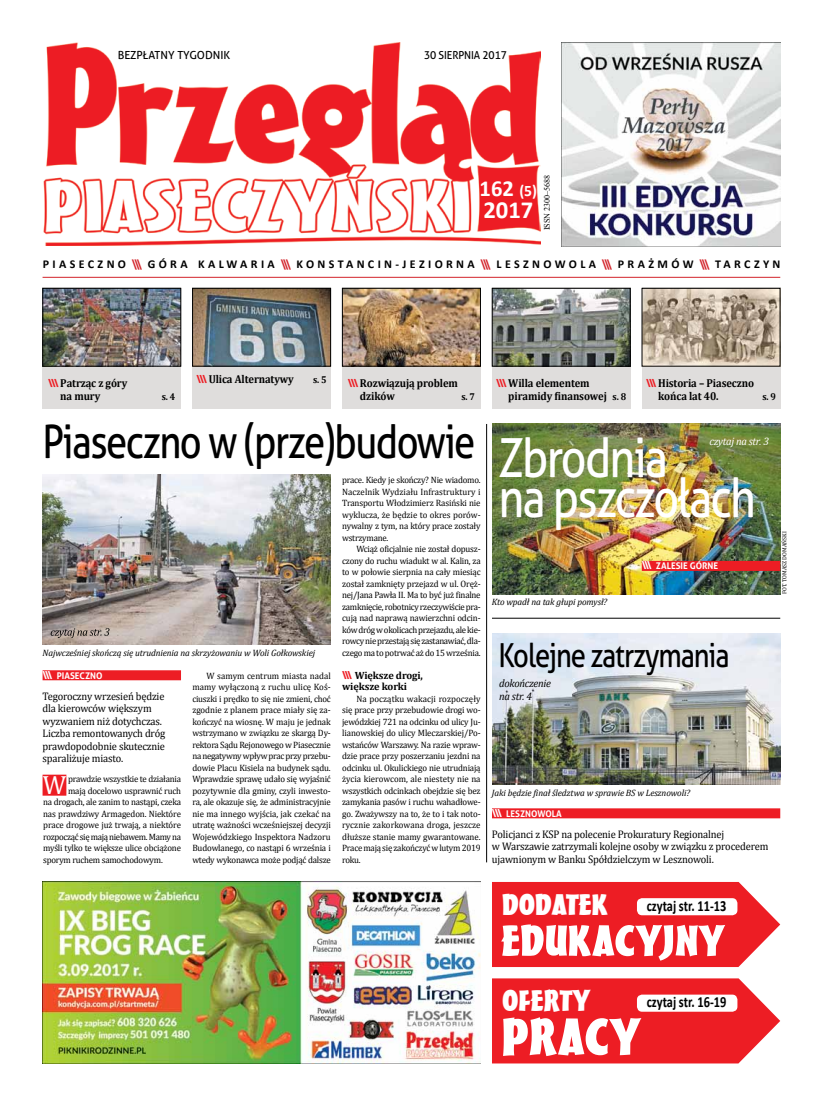
<style>
.page{position:relative;width:820px;height:1106px;background:#fff}
.page>*{position:absolute;margin:0;border:0;box-sizing:border-box;transform-origin:0 0}
.t1{font:54px/40px "Aller";letter-spacing:-.04em;color:#fff;scale:.83 1}
.t2{font:700 50px "Mister Earl BT";color:#fff;scale:1.25 1}
.t3{font:46px "Aller";letter-spacing:-.04em;color:#000;scale:.83 1}
.t4{font:700 42px "Mister Earl BT";color:#fff;scale:1.25 1}
.t5{font:33px "Aller";letter-spacing:-.04em;color:#000;scale:.83 1}
.t6{font:700 29px "Mister Earl BT";color:#fff;scale:1.25 1}
.t7{font:26.5px "Cambria";color:#fff;scale:.96 1}
.t8{font:700 24.6px "Calibri";color:#fff}
.t9{font:700 23px "Calibri";color:#fff}
.t10{font:700 15.5px "Calibri";color:#000;scale:.8 1}
.t11{font:700 12px "Calibri";letter-spacing:.28em;color:#000}
.t12{font:700 11.5px/13px "Cambria";letter-spacing:-.01em;color:#000;scale:.92 1}
.t13{font:11.1px "Aller";color:#000}
.t14{font:11px/12.5px "Cambria";letter-spacing:-.015em;color:#000;scale:.95 1}
.t15{font:italic 11px/12.5px "Cambria";letter-spacing:-.025em;color:#000;scale:.96 1}
.t16{font:11px "Aller";letter-spacing:-.01em;color:#000;scale:.94 1}
.t17{font:italic 11px "Cambria";letter-spacing:-.025em;color:#fff;scale:.96 1}
.t18{font:700 10.5px/11.5px "Cambria";letter-spacing:-.01em;color:#000}
.t19{font:700 10px "Cambria";color:#000;scale:.92 1}
.t20{font:9.2px/11.5px "Cambria";letter-spacing:-.025em;color:#000;text-align:justify;scale:.96 1}
.t21{font:italic 9.2px "Cambria";letter-spacing:-.01em;color:#000}
.t22{font:700 9.2px "Aller";color:#fff;scale:.96 1}
.t23{font:9.2px "Cambria";letter-spacing:-.005em;color:#000;scale:.96 1}
.t24{font:8.4px "Times New Roman";color:#000;scale:.96 1}
.t25{font:6px "Cambria";letter-spacing:-.005em;color:#000;scale:.96 1}
.s1{font-size:16px}
.s2{color:#d2232a}
.s3{font-family:"Aller";font-size:11.1px;color:#ed1d24}
.s4{font-size:11px}
.s5{font-family:"Aller";font-size:11px;color:#ed1d24}
.s6{font-size:10px}
</style>
<div class="page">
<img style="left:43px;top:43px;width:497px;height:202px">
<div style="left:492px;top:288px;width:138px;height:121px;background:#dfdddc"></div>
<div style="left:641px;top:288px;width:139px;height:121px;background:#dfdddc"></div>
<div style="left:192px;top:288px;width:139px;height:121px;background:#dfdddc"></div>
<img style="left:494px;top:290px;width:134px;height:74px">
<div style="left:492px;top:288px;width:138px;height:78px;border:1px solid #000"></div>
<img style="left:643px;top:290px;width:135px;height:74px">
<div style="left:641px;top:288px;width:139px;height:78px;border:1px solid #000"></div>
<img style="left:194px;top:290px;width:135px;height:74px">
<div style="left:192px;top:288px;width:139px;height:78px;border:1px solid #000"></div>
<div style="left:342px;top:288px;width:138px;height:121px;background:#dfdddc"></div>
<div style="left:43px;top:288px;width:138px;height:121px;background:#dfdddc"></div>
<img style="left:344px;top:290px;width:134px;height:74px">
<div style="left:342px;top:288px;width:138px;height:78px;border:1px solid #000"></div>
<img style="left:45px;top:290px;width:134px;height:74px">
<div style="left:43px;top:288px;width:138px;height:78px;border:1px solid #000"></div>
<hr style="left:43px;top:277px;width:737px;height:1px;background:#d2232a">
<img style="left:561px;top:43px;width:219px;height:204px">
<img style="left:43px;top:882px;width:437px;height:181px">
<svg style="left:492px;top:978px;width:288px;height:85px;background:#ee3036"></svg>
<div style="left:636px;top:994px;width:101px;height:17px;background:#fff;border-radius:5px"></div>
<svg style="left:492px;top:882px;width:288px;height:85px;background:#ee2e35"></svg>
<div style="left:636px;top:898px;width:101px;height:17px;background:#fff;border-radius:5px"></div>
<div style="left:43px;top:670px;width:138px;height:10px;background:#ed1d24"></div>
<div style="left:43px;top:774px;width:23px;height:21px;background:#ed1d24"></div>
<img style="left:43px;top:474px;width:288px;height:170px">
<img style="left:492px;top:424px;width:288px;height:170px">
<img style="left:492px;top:633px;width:288px;height:151px">
<div style="left:492px;top:808px;width:288px;height:10px;background:#ed1d24"></div>
<div style="left:641px;top:561px;width:139px;height:10px;background:#ed1d24"></div>
<svg style="left:51px;top:628px;width:58px;height:10px"></svg>
<hr style="left:486px;top:424px;width:1px;height:438px;background:#000">
<hr style="left:492px;top:618px;width:288px;height:1px;background:#000">
<p class="t13" style="left:118px;top:49px;width:114px">BEZPŁATNY TYGODNIK</p>
<p class="t16" style="left:424px;top:49px;width:90px">30 SIERPNIA 2017</p>
<p class="t24" style="left:541px;top:230px;width:59px;rotate:-90deg">ISSN 2300–5688</p>
<h3 class="t9" style="left:479px;top:174px;width:59px">162 <span class="s1">(5)</span></h3>
<h3 class="t8" style="left:483px;top:194px;width:51px">2017</h3>
<h3 class="t11" style="left:43px;top:256px;width:739px">PIASECZNO <span class="s2">\\\</span> GÓRA KALWARIA <span class="s2">\\\</span> KONSTANCIN-JEZIORNA <span class="s2">\\\</span> LESZNOWOLA <span class="s2">\\\</span> PRAŻMÓW <span class="s2">\\\</span> TARCZYN</h3>
<p class="t12" style="left:60px;top:376px;width:74px;text-indent:-12px"><span class="s3">\\\</span> Patrząc z góry na mury</p>
<p class="t19" style="left:162px;top:389px;width:16px">s. 4</p>
<p class="t12" style="left:196px;top:372px;width:107px"><span class="s3">\\\</span> Ulica Alternatywy</p>
<p class="t19" style="left:313px;top:372px;width:16px">s. 5</p>
<p class="t12" style="left:360px;top:376px;width:108px;text-indent:-12px"><span class="s3">\\\</span> Rozwiązują problem dzików</p>
<p class="t19" style="left:461px;top:389px;width:16px">s. 7</p>
<h3 class="t3" style="left:43px;top:413px;width:523px">Piaseczno w (prze)budowie</h3>
<p class="t21" style="left:43px;top:646px;width:274px">Najwcześniej skończą się utrudnienia na skrzyżowaniu w Woli Gołkowskiej</p>
<p class="t22" style="left:43px;top:670px;width:64px"><span class="s4">\\\</span> PIASECZNO</p>
<p class="t14" style="left:43px;top:689px;width:131px">Tegoroczny wrzesień będzie dla kierowców większym wyzwaniem niż dotychczas.<br>Liczba remontowanych dróg prawdopodobnie skutecznie sparaliżuje miasto.</p>
<h3 class="t7" style="left:43px;top:769px;width:26px">W</h3>
<p class="t20" style="left:68px;top:773px;width:119px">prawdzie wszystkie te działania</p>
<p class="t20" style="left:68px;top:785px;width:119px">mają docelowo usprawnić ruch</p>
<p class="t20" style="left:43px;top:796px;width:145px">na drogach, ale zanim to nastąpi, czeka</p>
<p class="t20" style="left:43px;top:808px;width:145px">nas prawdziwy Armagedon. Niektóre</p>
<p class="t23" style="left:43px;top:819px;width:145px">prace drogowe już trwają, a niektóre</p>
<p class="t20" style="left:43px;top:831px;width:145px">rozpocząć się mają niebawem. Mamy na</p>
<p class="t20" style="left:43px;top:842px;width:145px">myśli tylko te większe ulice obciążone</p>
<p class="t20" style="left:43px;top:854px;width:126px">sporym ruchem samochodowym.</p>
<p class="t20" style="left:192px;top:670px;width:146px;text-indent:14px">W samym centrum miasta nadal mamy wyłączoną z ruchu ulicę Koś&shy;ciuszki i prędko to się nie zmieni, choć zgodnie z planem prace miały się za&shy;kończyć na wiosnę. W maju je jednak wstrzymano w związku ze skargą Dy&shy;rektora Sądu Rejonowego w Piasecznie na negatywny wpływ prac przy przebu&shy;dowie Placu Kisiela na budynek sądu.<br>Wprawdzie sprawę udało się wyjaśnić pozytywnie dla gminy, czyli inwesto&shy;ra, ale okazuje się, że administracyjnie nie ma innego wyjścia, jak czekać na utratę ważności wcześniejszej decyzji Wojewódzkiego Inspektora Nadzoru Budowlanego, co nastąpi 6 września i wtedy wykonawca może podjąć dalsze</p>
<p class="t20" style="left:342px;top:474px;width:146px">prace. Kiedy je skończy? Nie wiadomo.<br>Naczelnik Wydziału Infrastruktury i Transportu Włodzimierz Rasiński nie wyklucza, że będzie to okres porów&shy;nywalny z tym, na który prace zostały wstrzymane.</p>
<p class="t20" style="left:342px;top:543px;width:146px;text-indent:14px">Wciąż oficjalnie nie został dopusz&shy;czony do ruchu wiadukt w al. Kalin, za to w połowie sierpnia na cały miesiąc został zamknięty przejazd w ul. Oręż&shy;nej/Jana Pawła II. Ma to być już finalne zamknięcie, robotnicy rzeczywiście pra&shy;cują nad naprawą nawierzchni odcin&shy;ków dróg w okolicach przejazdu, ale kie&shy;rowcy nie przestają się zastanawiać, dla&shy;czego ma to potrwać aż do 15 września.</p>
<p class="t18" style="left:342px;top:669px;width:82px"><span class="s5">\\\</span> Większe drogi, większe korki</p>
<p class="t20" style="left:342px;top:693px;width:146px;text-indent:14px">Na początku wakacji rozpoczęły się prace przy przebudowie drogi wo&shy;jewódzkiej 721 na odcinku od ulicy Ju&shy;lianowskiej do ulicy Mleczarskiej/Po&shy;wstańców Warszawy. Na razie wpraw&shy;dzie prace przy poszerzaniu jezdni na odcinku ul. Okulickiego nie utrudniają życia kierowcom, ale niestety nie na wszystkich odcinkach obejdzie się bez zamykania pasów i ruchu wahadłowe&shy;go. Zważywszy na to, że to i tak noto&shy;rycznie zakorkowana droga, jeszcze dłuższe stanie mamy gwarantowane.<br>Prace mają się zakończyć w lutym 2019 roku.</p>
<p class="t12" style="left:508px;top:376px;width:130px;text-indent:-12px"><span class="s3">\\\</span> Willa elementem piramidy finansowej <span class="s6">s. 8</span></p>
<p class="t12" style="left:658px;top:376px;width:106px;text-indent:-12px"><span class="s3">\\\</span> Historia – Piaseczno końca lat 40.</p>
<p class="t19" style="left:762px;top:389px;width:16px">s. 9</p>
<h1 class="t1" style="left:498px;top:437px;width:312px">Zbrodnia<br>na pszczołach</h1>
<p class="t17" style="left:709px;top:434px;width:63px">czytaj na str. 3</p>
<p class="t21" style="left:492px;top:595px;width:117px">Kto wpadł na tak głupi pomysł?</p>
<p class="t22" style="left:641px;top:560px;width:81px"><span class="s4">\\\</span> ZALESIE GÓRNE</p>
<p class="t25" style="left:780px;top:594px;width:66px;rotate:-90deg">Fot. Tomasz Domański</p>
<h3 class="t5" style="left:498px;top:635px;width:280px">Kolejne zatrzymania</h3>
<p class="t15" style="left:499px;top:676px;width:55px">dokończenie na str. 4</p>
<p class="t21" style="left:492px;top:786px;width:199px">Jaki będzie finał śledztwa w sprawie BS w Lesznowoli?</p>
<p class="t22" style="left:492px;top:808px;width:74px"><span class="s4">\\\</span> LESZNOWOLA</p>
<p class="t14" style="left:492px;top:827px;width:292px">Policjanci z KSP na polecenie Prokuratury Regionalnej<br>w Warszawie zatrzymali kolejne osoby w związku z procederem ujawnionym w Banku Spółdzielczym w Lesznowoli.</p>
<h3 class="t6" style="left:502px;top:886px;width:86px">DODATEK</h3>
<h3 class="t10" style="left:646px;top:895px;width:101px">czytaj str. 11-13</h3>
<h3 class="t4" style="left:501px;top:914px;width:180px">EDUKACYJNY</h3>
<h3 class="t6" style="left:502px;top:983px;width:72px">OFERTY</h3>
<h3 class="t10" style="left:646px;top:992px;width:101px">czytaj str. 16-19</h3>
<h2 class="t2" style="left:501px;top:1006px;width:113px">PRACY</h2>
</div>
